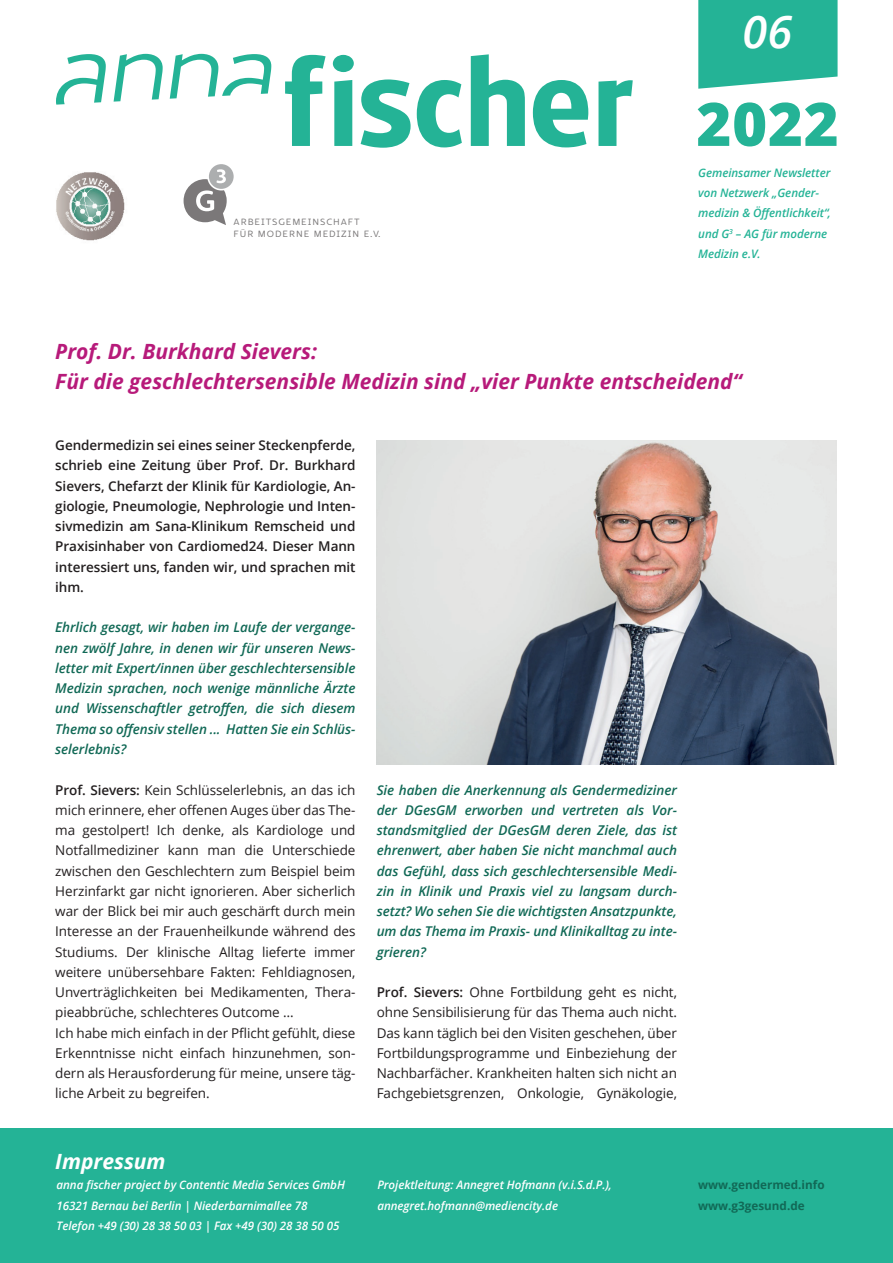
<style>
.page{position:relative;width:893px;height:1263px;background:#fff}
.page>*{position:absolute;margin:0;border:0;box-sizing:border-box;transform-origin:0 0}
.t1{font:800 60px "Open Sans";color:#24b396}
.t2{font:italic 600 45px "Open Sans";color:#fff}
.t3{font:italic 700 21px/30.3px "Open Sans";color:#b71a7a}
.t4{font:italic 700 21px "Open Sans";color:#fff}
.t5{font:13.5px/20.2px "Open Sans";letter-spacing:-.005em;color:#231f20}
.t6{font:italic 600 13.5px/20.2px "Open Sans";letter-spacing:-.005em;color:#116956;text-align:justify}
.t7{font:600 13.5px/20.2px "Open Sans";letter-spacing:-.005em;color:#231f20;text-align:justify}
.t8{font:italic 600 11.7px/20.2px "Open Sans";letter-spacing:-.005em;color:#fff}
.t9{font:italic 600 11.7px/20.2px "Open Sans";letter-spacing:-.005em;color:#24b396}
.t10{font:700 11.7px/20.2px "Open Sans";color:#116956}
.t11{font:10.95px/12.5px "Marlon Pro";letter-spacing:.085em;color:#231f20}
.s1{font-weight:600}
</style>
<div class="page">
<div style="left:0;top:1128px;width:893px;height:135px;background:#24b396"></div>
<svg style="left:209px;top:164px;width:25px;height:25px"></svg>
<svg style="left:184px;top:169px;width:43px;height:56px"></svg>
<svg style="left:285px;top:55px;width:41px;height:91px"></svg>
<svg style="left:333px;top:55px;width:21px;height:91px"></svg>
<svg style="left:361px;top:79px;width:50px;height:69px"></svg>
<svg style="left:417px;top:80px;width:45px;height:67px"></svg>
<svg style="left:471px;top:54px;width:54px;height:92px"></svg>
<svg style="left:533px;top:80px;width:55px;height:67px"></svg>
<svg style="left:598px;top:80px;width:35px;height:66px"></svg>
<svg style="left:56px;top:54px;width:50px;height:51px"></svg>
<svg style="left:114px;top:54px;width:49px;height:48px"></svg>
<svg style="left:170px;top:54px;width:101px;height:45px"></svg>
<img style="left:56px;top:172px;width:69px;height:69px">
<svg style="left:698px;top:0;width:140px;height:89px;background:#34b89e"></svg>
<img style="left:377px;top:440px;width:459px;height:324px">
<h2 class="t2" style="left:743px;top:0;width:51px">06</h2>
<p class="t11" style="left:234px;top:214px;width:148px">Arbeitsgemeinschaft für moderne medizin e.v.</p>
<h1 class="t1" style="left:696px;top:78px;width:144px">2022</h1>
<p class="t9" style="left:698px;top:162px;width:134px">Gemeinsamer Newsletter von Netzwerk „Gender&shy;medizin &amp; Öffentlichkeit“, und G<sup>3</sup> – AG für moderne<br>Medizin e.V.</p>
<h3 class="t3" style="left:55px;top:336px;width:688px">Prof. Dr. Burkhard Sievers:<br>Für die geschlechtersensible Medizin sind „vier Punkte entscheidend“</h3>
<p class="t7" style="left:55px;top:435px;width:302px">Gendermedizin sei eines seiner Steckenpferde, schrieb eine Zeitung über Prof. Dr. Burkhard Sievers, Chefarzt der Klinik für Kardiologie, An&shy;giologie, Pneumologie, Nephrologie und Inten&shy;sivmedizin am Sana-Klinikum Remscheid und Praxisinhaber von Cardiomed24. Dieser Mann interessiert uns, fanden wir, und sprachen mit ihm.</p>
<p class="t6" style="left:55px;top:617px;width:302px">Ehrlich gesagt, wir haben im Laufe der vergange&shy;nen zwölf Jahre, in denen wir für unseren News&shy;letter mit Expert/innen über geschlechtersensible Medizin sprachen, noch wenige männliche Ärzte und Wissenschaftler getroffen, die sich diesem Thema so offensiv stellen ... Hatten Sie ein Schlüs&shy;selerlebnis?</p>
<p class="t5" style="left:55px;top:779px;width:302px"><span class="s1">Prof. Sievers:</span> Kein Schlüsselerlebnis, an das ich mich erinnere, eher offenen Auges über das The&shy;ma gestolpert! Ich denke, als Kardiologe und Notfallmediziner kann man die Unterschiede zwischen den Geschlechtern zum Beispiel beim Herzinfarkt gar nicht ignorieren. Aber sicherlich war der Blick bei mir auch geschärft durch mein Interesse an der Frauenheilkunde während des Studiums. Der klinische Alltag lieferte immer weitere unübersehbare Fakten: Fehldiagnosen, Unverträglichkeiten bei Medikamenten, Thera&shy;pieabbrüche, schlechteres Outcome …<br>Ich habe mich einfach in der Pflicht gefühlt, diese Erkenntnisse nicht einfach hinzunehmen, son&shy;dern als Herausforderung für meine, unsere täg&shy;liche Arbeit zu begreifen.</p>
<p class="t6" style="left:377px;top:779px;width:302px">Sie haben die Anerkennung als Gendermediziner der DGesGM erworben und vertreten als Vor&shy;standsmitglied der DGesGM deren Ziele, das ist ehrenwert, aber haben Sie nicht manchmal auch das Gefühl, dass sich geschlechtersensible Medi&shy;zin in Klinik und Praxis viel zu langsam durch&shy;setzt? Wo sehen Sie die wichtigsten Ansatzpunkte, um das Thema im Praxis- und Klinikalltag zu inte&shy;grieren?</p>
<p class="t5" style="left:377px;top:982px;width:302px;text-align:justify"><span class="s1">Prof. Sievers:</span> Ohne Fortbildung geht es nicht, ohne Sensibilisierung für das Thema auch nicht.<br>Das kann täglich bei den Visiten geschehen, über Fortbildungsprogramme und Einbeziehung der Nachbarfächer. Krankheiten halten sich nicht an Fachgebietsgrenzen, Onkologie, Gynäkologie,</p>
<h3 class="t4" style="left:55px;top:1147px;width:112px">Impressum</h3>
<p class="t8" style="left:57px;top:1175px;width:290px">anna fischer project by Contentic Media Services GmbH<br>16321 Bernau bei Berlin | Niederbarnimallee 78<br>Telefon +49 (30) 28 38 50 03 | Fax +49 (30) 28 38 50 05</p>
<p class="t8" style="left:377px;top:1175px;width:236px">Projektleitung: Annegret Hofmann (v.i.S.d.P.), annegret.hofmann@mediencity.de</p>
<p class="t10" style="left:698px;top:1175px;width:128px">www.gendermed.info www.g3gesund.de</p>
</div>
